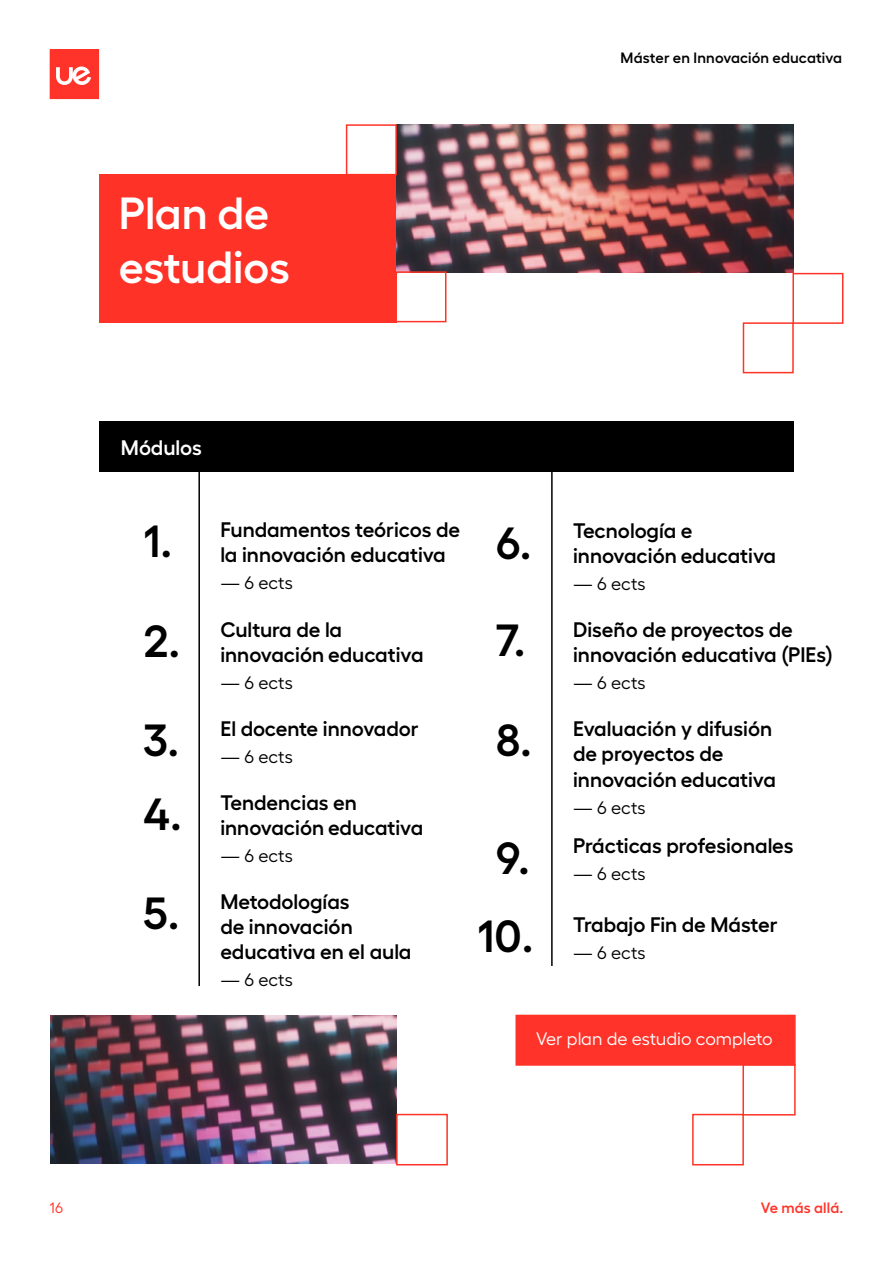
<style>
.page{position:relative;width:893px;height:1263px;background:#fff}
.page>*{position:absolute;margin:0;border:0;box-sizing:border-box;transform-origin:0 0}
.t1{font:600 45px/78.4px "Hellix";color:#000;text-align:center}
.t2{font:600 45px/54px "Hellix";letter-spacing:-.005em;color:#fff}
.t3{font:600 21px/25.2px "Hellix";color:#000}
.t4{font:600 21px "Hellix";color:#fff}
.t5{font:18px "Hellix";letter-spacing:.005em;color:#000}
.t6{font:18px "Hellix";color:#fff}
.t7{font:600 15px "Hellix";letter-spacing:.01em;color:#000}
.t8{font:600 15px "Hellix";letter-spacing:.01em;color:#ff3329}
.t9{font:15px "Hellix";color:#ff3326}
</style>
<div class="page">
<svg style="left:50px;top:50px;width:49px;height:49px"></svg>
<hr style="left:198px;top:470px;width:2px;height:516px;background:#000">
<hr style="left:551px;top:472px;width:2px;height:494px;background:#000">
<div style="left:99px;top:174px;width:298px;height:148px;background:#ff3228"></div>
<img style="left:397px;top:124px;width:397px;height:149px">
<img style="left:51px;top:1015px;width:346px;height:149px">
<svg style="left:742px;top:272px;width:102px;height:102px"></svg>
<svg style="left:395px;top:271px;width:52px;height:52px"></svg>
<svg style="left:395px;top:1113px;width:53px;height:53px"></svg>
<svg style="left:692px;top:1066px;width:104px;height:100px"></svg>
<svg style="left:345px;top:124px;width:53px;height:52px"></svg>
<div style="left:99px;top:421px;width:695px;height:51px;background:#000"></div>
<div style="left:515px;top:1015px;width:281px;height:51px;background:#ff3329;border:2px solid #ff3228"></div>
<h1 class="t2" style="left:119px;top:181px;width:173px">Plan de estudios</h1>
<p class="t7" style="left:620px;top:46px;width:223px">Máster en Innovación educativa</p>
<p class="t4" style="left:121px;top:431px;width:82px">Módulos</p>
<h1 class="t1" style="left:143px;top:497px;width:30px">1.</h1>
<p class="t3" style="left:220px;top:515px;width:241px">Fundamentos teóricos de la innovación educativa</p>
<p class="t5" style="left:220px;top:569px;width:74px">— 6 ects</p>
<h1 class="t1" style="left:496px;top:499px;width:37px">6.</h1>
<p class="t3" style="left:573px;top:515px;width:204px">Tecnología e innovación educativa</p>
<p class="t5" style="left:573px;top:570px;width:74px">— 6 ects</p>
<h1 class="t1" style="left:143px;top:597px;width:38px">2.</h1>
<p class="t3" style="left:220px;top:614px;width:205px">Cultura de la innovación educativa</p>
<p class="t5" style="left:220px;top:669px;width:74px">— 6 ects</p>
<h1 class="t1" style="left:496px;top:596px;width:31px">7.</h1>
<p class="t3" style="left:573px;top:614px;width:261px">Diseño de proyectos de innovación educativa (PIEs)</p>
<p class="t5" style="left:573px;top:669px;width:74px">— 6 ects</p>
<h1 class="t1" style="left:143px;top:696px;width:37px">3.</h1>
<h1 class="t1" style="left:143px;top:770px;width:40px">4.</h1>
<h1 class="t1" style="left:143px;top:869px;width:38px">5.</h1>
<p class="t3" style="left:220px;top:713px;width:200px">El docente innovador</p>
<p class="t5" style="left:220px;top:743px;width:74px">— 6 ects</p>
<p class="t3" style="left:220px;top:787px;width:204px">Tendencias en innovación educativa</p>
<p class="t5" style="left:220px;top:842px;width:74px">— 6 ects</p>
<p class="t3" style="left:220px;top:886px;width:193px">Metodologías<br>de innovación educativa en el aula</p>
<p class="t5" style="left:220px;top:966px;width:74px">— 6 ects</p>
<h1 class="t1" style="left:496px;top:696px;width:37px">8.</h1>
<h1 class="t1" style="left:478px;top:814px;width:58px">9.<br>10.</h1>
<p class="t3" style="left:573px;top:714px;width:204px">Evaluación y difusión de proyectos de innovación educativa</p>
<p class="t5" style="left:573px;top:793px;width:74px">— 6 ects</p>
<p class="t3" style="left:573px;top:831px;width:222px">Prácticas profesionales</p>
<p class="t5" style="left:573px;top:860px;width:74px">— 6 ects</p>
<p class="t3" style="left:573px;top:910px;width:206px">Trabajo Fin de Máster</p>
<p class="t5" style="left:573px;top:939px;width:74px">— 6 ects</p>
<p class="t6" style="left:536px;top:1025px;width:238px">Ver plan de estudio completo</p>
<p class="t9" style="left:50px;top:1197px;width:15px">16</p>
<p class="t8" style="left:761px;top:1196px;width:84px">Ve más allá.</p>
</div>
